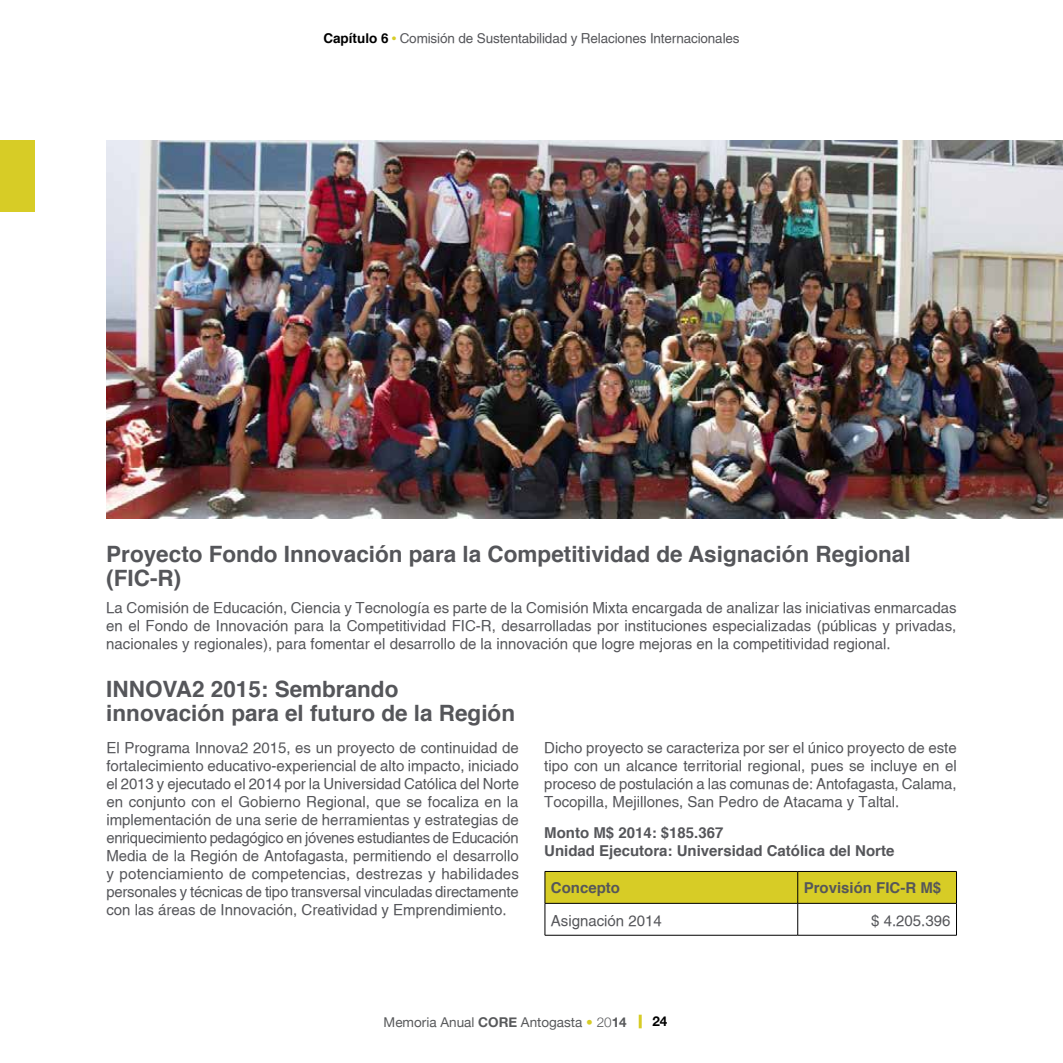
<style>
.page{position:relative;width:1063px;height:1063px;background:#fff}
.page>*{position:absolute;margin:0;border:0;box-sizing:border-box;transform-origin:0 0}
.t1{font:700 22.5px/24px "Helvetica";color:#55565a}
.t2{font:15px/18px "Helvetica";color:#55565a;text-align:justify}
.t3{font:700 15px/18px "Helvetica";color:#55565a}
.t4{font:13.5px "Helvetica";letter-spacing:-.01em;color:#55565a}
.t5{font:13.5px "Helvetica Neue";color:#58595b}
.t6{font:700 13.5px "Helvetica Neue";color:#000}
.s1{font-weight:700;color:#000}
.s2{font-family:"Helvetica Neue";font-size:10.5px;color:#d7cc26}
.s3{font-weight:700}
.s4{color:#d7cc26}
.s5{font-weight:300}
</style>
<div class="page">
<svg style="left:639px;top:1015px;width:3px;height:13px"></svg>
<div style="left:0;top:140px;width:34px;height:72px;background:#d7cc26"></div>
<img style="left:106px;top:140px;width:957px;height:379px">
<div style="left:546px;top:872px;width:410px;height:31px;background:#d7cc26"></div>
<hr style="left:545px;top:871px;width:253px;height:1px;background:#000">
<hr style="left:545px;top:872px;width:1px;height:31px;background:#000">
<hr style="left:798px;top:871px;width:159px;height:1px;background:#000">
<hr style="left:797px;top:872px;width:1px;height:31px;background:#000">
<hr style="left:956px;top:872px;width:1px;height:31px;background:#000">
<hr style="left:545px;top:903px;width:253px;height:1px;background:#000">
<hr style="left:545px;top:904px;width:1px;height:31px;background:#000">
<hr style="left:798px;top:903px;width:159px;height:1px;background:#000">
<hr style="left:797px;top:904px;width:1px;height:31px;background:#000">
<hr style="left:956px;top:904px;width:1px;height:31px;background:#000">
<hr style="left:545px;top:935px;width:253px;height:1px;background:#000">
<hr style="left:798px;top:935px;width:159px;height:1px;background:#000">
<p class="t4" style="left:323px;top:31px;width:418px"><span class="s1">Capítulo 6</span> <span class="s2">•</span> Comisión de Sustentabilidad y Relaciones Internacionales</p>
<h1 class="t1" style="left:106px;top:543px;width:806px">Proyecto Fondo Innovación para la Competitividad de Asignación Regional (FIC-R)</h1>
<p class="t2" style="left:106px;top:599px;width:852px">La Comisión de Educación, Ciencia y Tecnología es parte de la Comisión Mixta encargada de analizar las iniciativas enmarcadas en el Fondo de Innovación para la Competitividad FIC-R, desarrolladas por instituciones especializadas (públicas y privadas, nacionales y regionales), para fomentar el desarrollo de la innovación que logre mejoras en la competitividad regional.</p>
<h1 class="t1" style="left:106px;top:677px;width:410px">INNOVA2 2015: Sembrando innovación para el futuro de la Región</h1>
<p class="t2" style="left:106px;top:739px;width:414px">El Programa Innova2 2015, es un proyecto de continuidad de fortalecimiento educativo-experiencial de alto impacto, iniciado el 2013 y ejecutado el 2014 por la Universidad Católica del Norte en conjunto con el Gobierno Regional, que se focaliza en la implementación de una serie de herramientas y estrategias de enriquecimiento pedagógico en jóvenes estudiantes de Educación Media de la Región de Antofagasta, permitiendo el desarrollo y potenciamiento de competencias, destrezas y habilidades personales y técnicas de tipo transversal vinculadas directamente con las áreas de Innovación, Creatividad y Emprendimiento.</p>
<p class="t2" style="left:544px;top:739px;width:414px">Dicho proyecto se caracteriza por ser el único proyecto de este tipo con un alcance territorial regional, pues se incluye en el proceso de postulación a las comunas de: Antofagasta, Calama, Tocopilla, Mejillones, San Pedro de Atacama y Taltal.</p>
<p class="t3" style="left:544px;top:824px;width:352px">Monto M$ 2014: $185.367<br>Unidad Ejecutora: Universidad Católica del Norte</p>
<p class="t3" style="left:551px;top:879px;width:71px">Concepto</p>
<p class="t3" style="left:804px;top:879px;width:139px">Provisión FIC-R M$</p>
<p class="t2" style="left:551px;top:912px;width:112px">Asignación 2014</p>
<p class="t2" style="left:871px;top:912px;width:81px">$ 4.205.396</p>
<p class="t5" style="left:384px;top:1014px;width:245px">Memoria Anual <span class="s3">CORE</span> Antogasta <span class="s4">•</span> <span class="s5">20</span><span class="s3">14</span></p>
<p class="t6" style="left:652px;top:1013px;width:17px">24</p>
</div>
